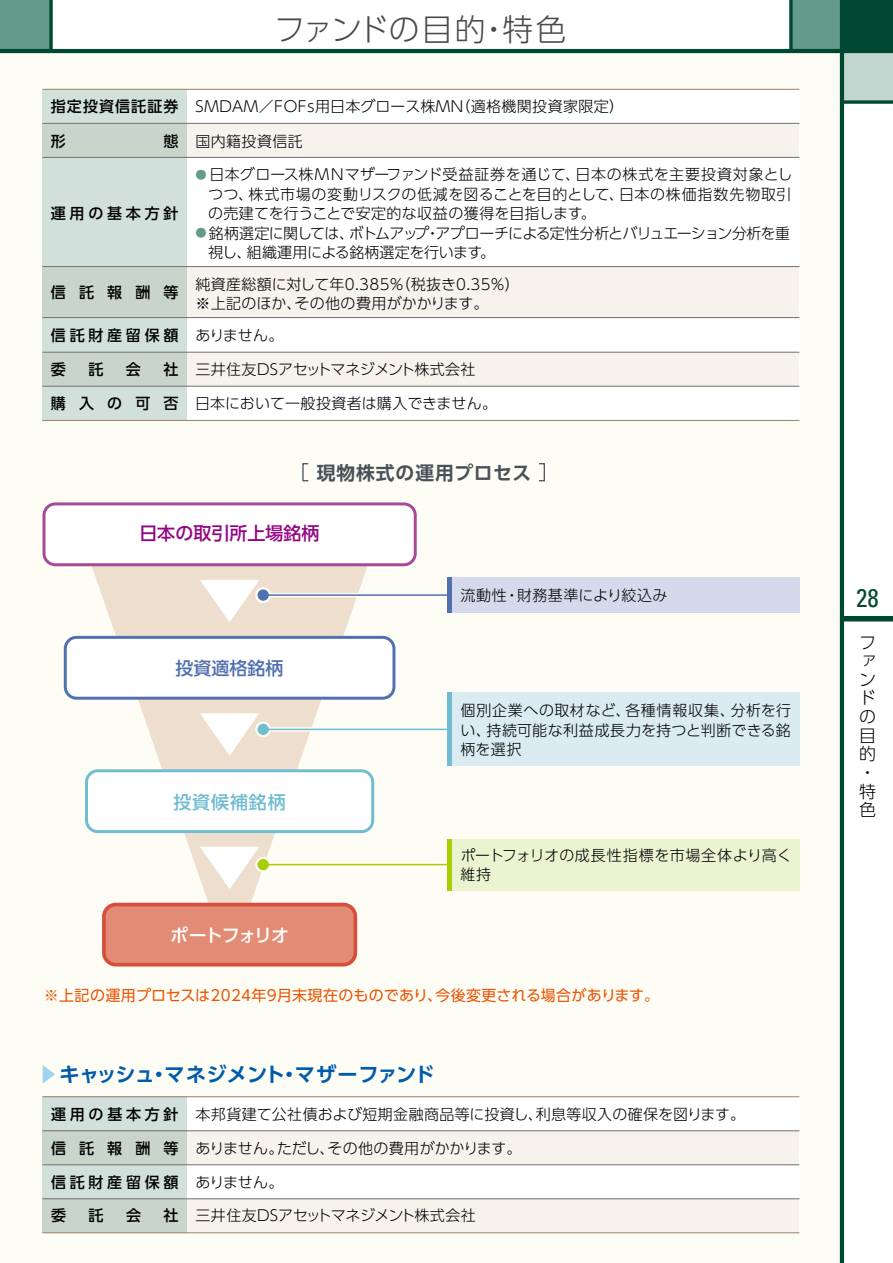
<style>
.page{position:relative;width:893px;height:1263px;background:#fff}
.page>*{position:absolute;margin:0;border:0;box-sizing:border-box;transform-origin:0 0}
.t1{font:300 30.75px "UD Shin Go Pro";letter-spacing:.005em;color:#4c4948}
.t2{font:condensed 25.5px "Univers LT Std";color:#004831}
.t3{font:700 20.25px "UD Shin Go Pro De";letter-spacing:-.035em;color:#005bac}
.t4{font:700 18.75px "UD Shin Go Pro De";letter-spacing:.05em;color:#485157}
.t5{font:500 18px "UD Shin Go Pro";color:#920783}
.t6{font:500 18px "UD Shin Go Pro";letter-spacing:-.07em;color:#fff}
.t7{font:500 18px "UD Shin Go Pro";letter-spacing:.05em;color:#71bcd1}
.t8{font:500 18px "UD Shin Go Pro";color:#5170af}
.t9{font:300 16.95px/18.6px "UD Shin Go Pro";color:#000}
.t10{font:300 15px/19.5px "UD Shin Go Pro";letter-spacing:.005em;color:#000;text-align:justify}
.t11{font:300 15px/19.5px "UD Shin Go Pro";letter-spacing:.025em;color:#000}
.t12{font:300 15px/19.5px "UD Shin Go Pro";letter-spacing:-.035em;color:#000}
.t13{font:500 15px "UD Shin Go Pro";letter-spacing:.25em;color:#000}
.t14{font:15px "UD Shin Go Pro";letter-spacing:.02em;color:#ea5504}
.t15{font:300 15px "UD Shin Go Pro";letter-spacing:-.04em;color:#000}
.t16{font:500 15px "UD Shin Go Pro";letter-spacing:.07em;color:#000}
.s1{font-weight:500}
.s2{font-size:11.25px;color:#639a8a}
.s3{font-weight:300}
.s4{color:#a0d2f2}
</style>
<div class="page">
<div style="left:0;top:51px;width:842px;height:1212px;background:#fdfcf5"></div>
<div style="left:0;top:0;width:51px;height:51px;background:#639a8a"></div>
<div style="left:842px;top:0;width:51px;height:51px;background:#004831"></div>
<div style="left:842px;top:51px;width:51px;height:51px;background:#c1d6cf"></div>
<div style="left:791px;top:0;width:51px;height:51px;background:#639a8a"></div>
<div style="left:842px;top:616px;width:51px;height:5px;background:#004831"></div>
<hr style="left:840px;top:0;width:4px;height:1263px;background:#004831">
<hr style="left:0;top:49px;width:893px;height:4px;background:#004831">
<svg style="left:844px;top:100px;width:49px;height:4px"></svg>
<svg style="left:49px;top:0;width:4px;height:49px"></svg>
<svg style="left:789px;top:0;width:4px;height:49px"></svg>
<div style="left:538px;top:463px;width:7px;height:18px;border:1px solid #485157"></div>
<svg style="left:81px;top:566px;width:297px;height:337px"></svg>
<svg style="left:85px;top:769px;width:289px;height:64px"></svg>
<svg style="left:64px;top:636px;width:331px;height:64px"></svg>
<svg style="left:102px;top:903px;width:255px;height:63px;background:#e1856f"></svg>
<svg style="left:200px;top:847px;width:59px;height:42px"></svg>
<svg style="left:271px;top:862px;width:177px;height:5px"></svg>
<div style="left:255px;top:857px;width:16px;height:15px;border:4px solid #fdfcf5;border-radius:50%"></div>
<hr style="left:263px;top:864px;width:221px;height:1px;background:#abcd03">
<div style="left:258px;top:859px;width:11px;height:11px;background:#abcd03;border-radius:50%"></div>
<div style="left:448px;top:839px;width:351px;height:51px;background:#ecf3d0"></div>
<hr style="left:448px;top:839px;width:4px;height:51px;background:#abcd03">
<svg style="left:43px;top:502px;width:374px;height:64px"></svg>
<hr style="left:263px;top:593px;width:221px;height:4px;background:#fdfcf5">
<svg style="left:200px;top:580px;width:73px;height:42px"></svg>
<hr style="left:263px;top:594px;width:221px;height:2px;background:#5170af">
<div style="left:258px;top:589px;width:11px;height:12px;background:#5170af;border-radius:50%"></div>
<div style="left:448px;top:578px;width:351px;height:35px;background:#d5d9ec"></div>
<hr style="left:448px;top:578px;width:4px;height:35px;background:#5170af">
<svg style="left:200px;top:713px;width:59px;height:43px"></svg>
<svg style="left:271px;top:727px;width:177px;height:5px"></svg>
<div style="left:255px;top:721px;width:16px;height:16px;border:4px solid #fdfcf5;border-radius:50%"></div>
<hr style="left:263px;top:729px;width:221px;height:1px;background:#71bcd1">
<div style="left:258px;top:724px;width:11px;height:11px;background:#71bcd1;border-radius:50%"></div>
<div style="left:448px;top:692px;width:351px;height:74px;background:#daebf1"></div>
<hr style="left:448px;top:692px;width:4px;height:74px;background:#71bcd1">
<div style="left:43px;top:89px;width:144px;height:331px;background:#d1e0db"></div>
<div style="left:187px;top:89px;width:612px;height:331px;background:#fff"></div>
<svg style="left:43px;top:124px;width:756px;height:33px;fill:#f6f3ed"></svg>
<svg style="left:43px;top:267px;width:756px;height:50px;fill:#f6f3ed"></svg>
<svg style="left:43px;top:353px;width:756px;height:33px;fill:#f6f3ed"></svg>
<hr style="left:43px;top:157px;width:756px;height:1px;background:#727171">
<hr style="left:43px;top:123px;width:756px;height:1px;background:#727171">
<hr style="left:43px;top:266px;width:756px;height:1px;background:#727171">
<hr style="left:43px;top:386px;width:756px;height:1px;background:#727171">
<hr style="left:43px;top:352px;width:756px;height:1px;background:#727171">
<hr style="left:43px;top:317px;width:756px;height:1px;background:#727171">
<hr style="left:43px;top:89px;width:756px;height:1px;background:#9d8771">
<hr style="left:43px;top:420px;width:756px;height:1px;background:#9d8771">
<div style="left:43px;top:1097px;width:144px;height:136px;background:#d1e0db"></div>
<div style="left:187px;top:1097px;width:612px;height:136px;background:#fff"></div>
<svg style="left:43px;top:1131px;width:756px;height:33px;fill:#f6f3ed"></svg>
<svg style="left:43px;top:1199px;width:756px;height:33px;fill:#f6f3ed"></svg>
<hr style="left:43px;top:1164px;width:756px;height:1px;background:#727171">
<hr style="left:43px;top:1130px;width:756px;height:1px;background:#727171">
<hr style="left:43px;top:1198px;width:756px;height:1px;background:#727171">
<hr style="left:43px;top:1096px;width:756px;height:1px;background:#9d8771">
<hr style="left:43px;top:1232px;width:756px;height:1px;background:#9d8771">
<h1 class="t1" style="left:274px;top:4px;width:294px">ファンドの目的・特色</h1>
<p class="t16" style="left:51px;top:94px;width:129px">指定投資信託証券</p>
<p class="t10" style="left:192px;top:96px;width:433px">ＳＭＤＡＭ／FOFｓ用日本グロース株ＭＮ（適格機関投資家限定）</p>
<p class="t13" style="left:51px;top:129px;width:16px">形</p>
<p class="t11" style="left:163px;top:131px;width:141px"><span class="s1">態</span> 国内籍投資信託</p>
<p class="t13" style="left:51px;top:201px;width:129px">運用の基本方針</p>
<p class="t10" style="left:208px;top:164px;width:586px;text-indent:-13px"><span class="s2">●</span> 日本グロース株ＭＮマザーファンド受益証券を通じて、日本の株式を主要投資対象としつつ、株式市場の変動リスクの低減を図ることを目的として、日本の株価指数先物取引の売建てを行うことで安定的な収益の獲得を目指します。</p>
<p class="t12" style="left:208px;top:223px;width:583px;text-indent:-13px"><span class="s2">●</span> 銘柄選定に関しては、ボトムアップ・アプローチによる定性分析とバリュエーション分析を重視し、組織運用による銘柄選定を行います。</p>
<p class="t13" style="left:51px;top:281px;width:129px">信託報酬等</p>
<p class="t11" style="left:195px;top:274px;width:326px">純資産総額に対して年0.385％（税抜き0.35％）※上記のほか、その他の費用がかかります。</p>
<p class="t13" style="left:51px;top:323px;width:234px">信託財産留保額 <span class="s3">ありません。</span></p>
<p class="t13" style="left:51px;top:357px;width:16px">委</p>
<p class="t13" style="left:88px;top:357px;width:16px">託</p>
<p class="t13" style="left:126px;top:357px;width:16px">会</p>
<p class="t15" style="left:163px;top:357px;width:314px"><span class="s1">社</span> 三井住友ＤＳアセットマネジメント株式会社</p>
<p class="t10" style="left:51px;top:393px;width:448px"><span class="s1">購 入 の 可 否</span> 日本において一般投資者は購入できません。</p>
<p class="t4" style="left:317px;top:457px;width:216px">現物株式の運用プロセス</p>
<p class="t5" style="left:140px;top:518px;width:181px">日本の取引所上場銘柄</p>
<p class="t8" style="left:176px;top:654px;width:109px">投資適格銘柄</p>
<p class="t7" style="left:173px;top:787px;width:114px">投資候補銘柄</p>
<p class="t6" style="left:170px;top:921px;width:120px">ポートフォリオ</p>
<p class="t11" style="left:461px;top:585px;width:208px">流動性・財務基準により絞込み</p>
<p class="t10" style="left:461px;top:700px;width:332px">個別企業への取材など、各種情報収集、分析を行い、持続可能な利益成長力を持つと判断できる銘柄を選択</p>
<p class="t11" style="left:461px;top:844px;width:333px">ポートフォリオの成長性指標を市場全体より高く維持</p>
<p class="t14" style="left:44px;top:983px;width:617px">※上記の運用プロセスは2024年9月末現在のものであり、今後変更される場合があります。</p>
<h3 class="t3" style="left:38px;top:1057px;width:398px"><span class="s4">▶</span>キャッシュ・マネジメント・マザーファンド</h3>
<p class="t13" style="left:51px;top:1102px;width:129px">運用の基本方針</p>
<p class="t11" style="left:196px;top:1103px;width:551px">本邦貨建て公社債および短期金融商品等に投資し、利息等収入の確保を図ります。</p>
<p class="t10" style="left:51px;top:1138px;width:472px"><span class="s1">信 託 報 酬 等</span> ありません。ただし、その他の費用がかかります。</p>
<p class="t13" style="left:51px;top:1170px;width:234px">信託財産留保額 <span class="s3">ありません。</span></p>
<p class="t13" style="left:51px;top:1203px;width:16px">委</p>
<p class="t13" style="left:89px;top:1203px;width:16px">託</p>
<p class="t13" style="left:126px;top:1203px;width:16px">会</p>
<p class="t10" style="left:164px;top:1205px;width:314px"><span class="s1">社</span> 三井住友DSアセットマネジメント株式会社</p>
<h2 class="t2" style="left:856px;top:582px;width:24px">28</h2>
<p class="t9" style="left:859px;top:632px;width:18px">ファンドの目的・特色</p>
</div>
